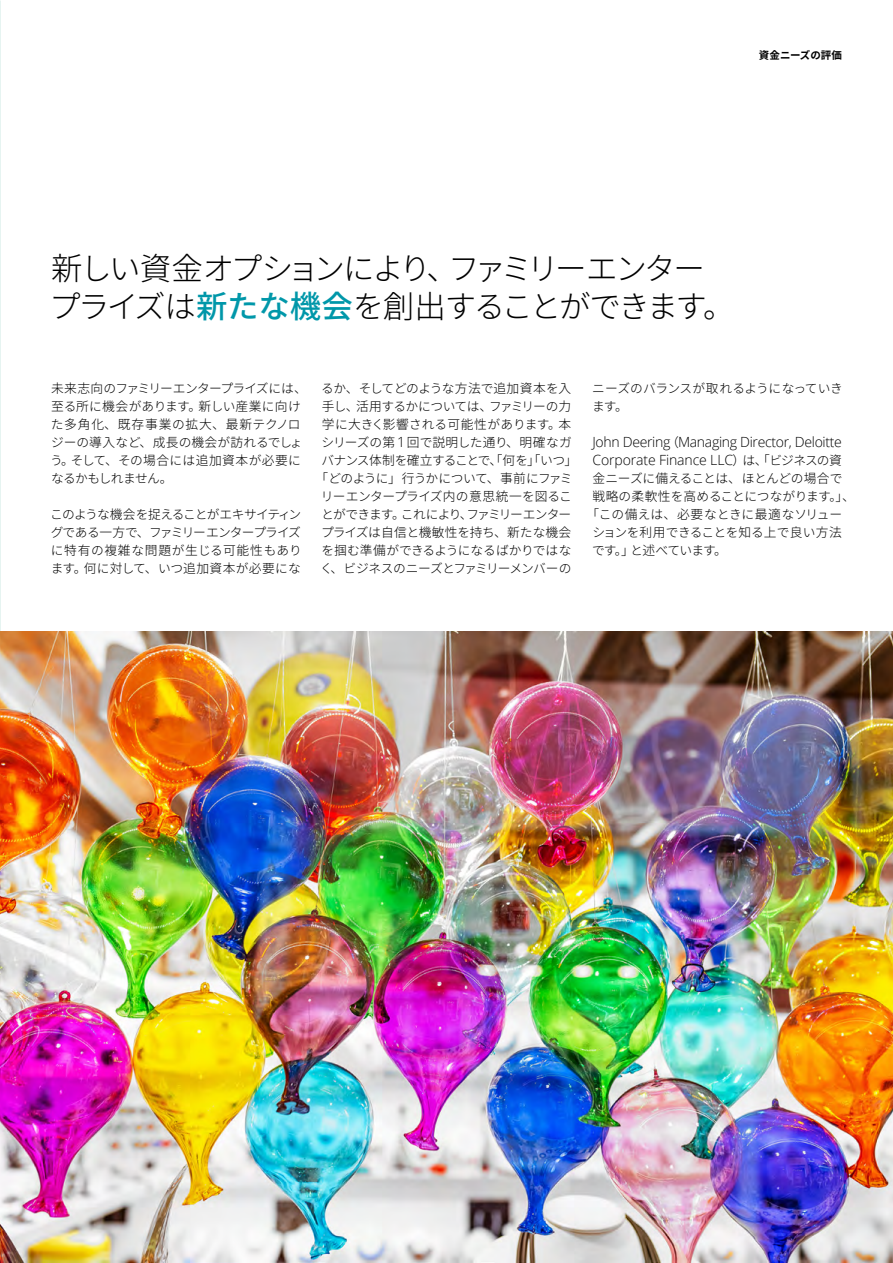
<style>
.page{position:relative;width:893px;height:1263px;background:#fff}
.page>*{position:absolute;margin:0;border:0;box-sizing:border-box;transform-origin:0 0}
.t1{font:300 31.5px/37.5px "Noto Sans JP";letter-spacing:-.085em;color:#000}
.t2{font:300 14.1px/18px "Open Sans";letter-spacing:-.025em;color:#000}
.t3{font:300 12.75px/18px "Noto Sans JP";letter-spacing:-.035em;color:#000;text-align:center}
.t4{font:300 12.75px/18px "Noto Sans JP";letter-spacing:-.015em;color:#000;text-align:justify}
.t5{font:300 12.75px/18px "Noto Sans JP";letter-spacing:.005em;color:#000}
.t6{font:300 12.75px "Noto Sans JP";letter-spacing:.01em;color:#000}
.t7{font:300 12.75px "Noto Sans JP";letter-spacing:-.065em;color:#000}
.t8{font:700 10.5px "Noto Sans JP";letter-spacing:-.005em;color:#000}
.s1{font-weight:500;color:#0097a9}
.s2{font-family:"Open Sans";font-size:14.1px}
.s3{font-family:"Noto Sans JP";font-size:12.75px}
</style>
<div class="page">
<img style="left:0;top:631px;width:893px;height:632px">
<p class="t8" style="left:759px;top:49px;width:85px">資金ニーズの評価</p>
<h1 class="t1" style="left:49px;top:250px;width:687px">新しい資金オプションにより、ファミリーエンタープライズは<span class="s1">新たな機会</span>を創出することができます。</h1>
<p class="t5" style="left:50px;top:380px;width:258px">未来志向のファミリーエンタープライズには、至る所に機会があります。新しい産業に向けた多角化、既存事業の拡大、最新テクノロジーの導入など、成長の機会が訪れるでしょう。そして、その場合には追加資本が必要になるかもしれません。</p>
<p class="t4" style="left:50px;top:506px;width:253px">このような機会を捉えることがエキサイティングである一方で、ファミリーエンタープライズに特有の複雑な問題が生じる可能性もあります。何に対して、いつ追加資本が必要にな</p>
<p class="t3" style="left:316px;top:380px;width:263px">るか、そしてどのような方法で追加資本を入手し、活用するかについては、ファミリーの力学に大きく影響される可能性があります。本シリーズの第<span class="s2">1</span>回で説明した通り、明確なガバナンス体制を確立することで、「何を」「いつ」「どのように」行うかについて、事前にファミリーエンタープライズ内の意思統一を図ることができます。これにより、ファミリーエンタープライズは自信と機敏性を持ち、新たな機会を掴む準備ができるようになるばかりではなく、ビジネスのニーズとファミリーメンバーの</p>
<p class="t4" style="left:592px;top:380px;width:252px">ニーズのバランスが取れるようになっていきます。</p>
<p class="t2" style="left:592px;top:433px;width:251px">John Deering<span class="s3">（</span>Managing Director, Deloitte<br>Corporate Finance LLC<span class="s3">）は、「ビジネスの資</span></p>
<p class="t4" style="left:592px;top:470px;width:251px">金ニーズに備えることは、ほとんどの場合で</p>
<p class="t4" style="left:592px;top:488px;width:264px">戦略の柔軟性を高めることにつながります。」、</p>
<p class="t6" style="left:586px;top:507px;width:257px">「この備えは、必要なときに最適なソリュー</p>
<p class="t4" style="left:592px;top:524px;width:251px">ションを利用できることを知る上で良い方法</p>
<p class="t7" style="left:592px;top:543px;width:136px">です。」と述べています。</p>
</div>
